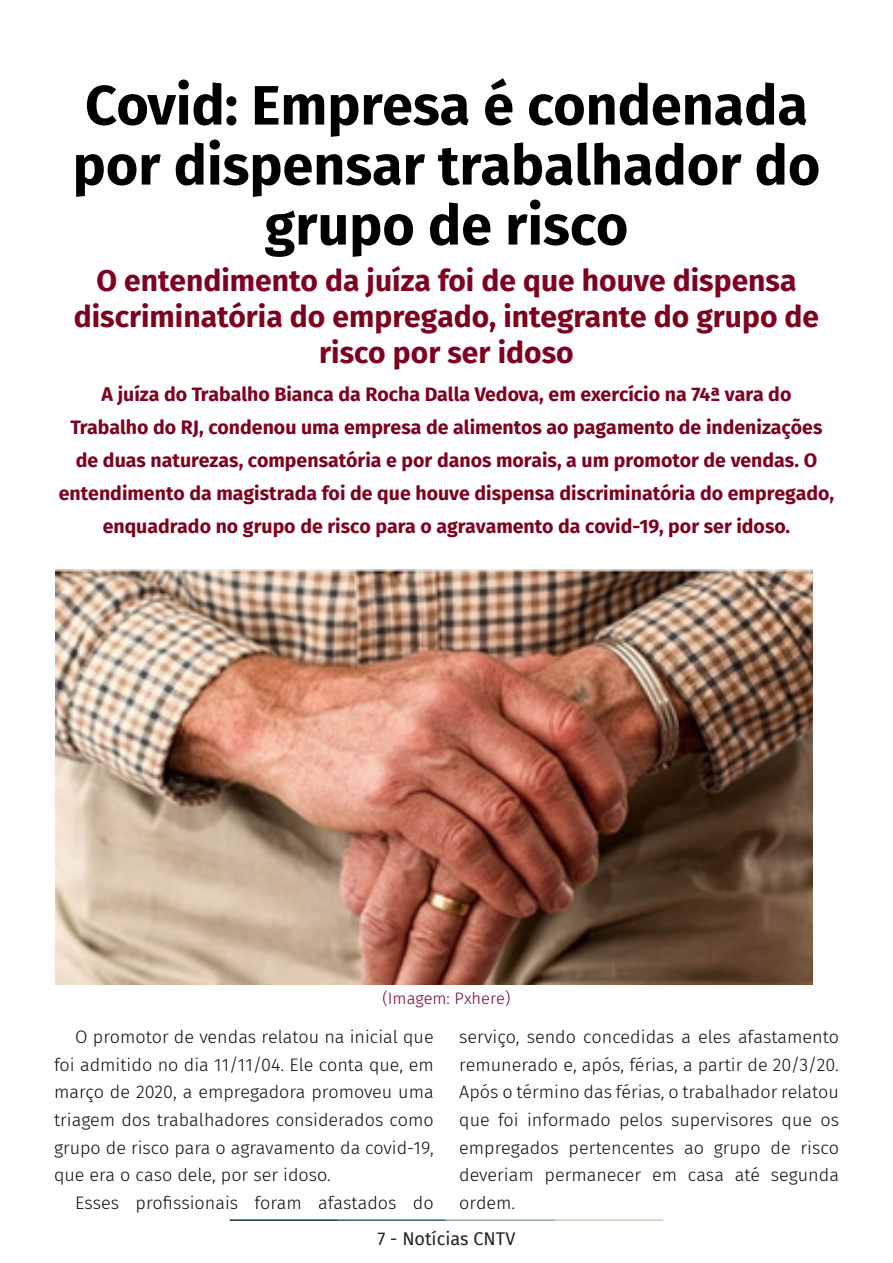
<style>
.page{position:relative;width:893px;height:1263px;background:#fff}
.page>*{position:absolute;margin:0;border:0;box-sizing:border-box;transform-origin:0 0}
.t1{font:700 55.5px/60px "Fira Sans";color:#000001;text-align:center}
.t2{font:700 30px/36px "Fira Sans";color:#7e0220;text-align:center}
.t3{font:700 19.5px/33px "Fira Sans";color:#7e0220;text-align:center}
.t4{font:300 18px/27.6px "Fira Sans";color:#080d0b;text-align:justify}
.t5{font:18px "Fira Sans";color:#231f20}
.t6{font:300 16.5px "Fira Sans";color:#7e0220}
</style>
<div class="page">
<hr style="left:230px;top:1219px;width:107px;height:2px;background:#0e323f">
<hr style="left:337px;top:1219px;width:109px;height:2px;background:#3a5f6d">
<hr style="left:446px;top:1219px;width:109px;height:2px;background:#87a59a">
<hr style="left:555px;top:1219px;width:108px;height:2px;background:#c6d5b7">
<img style="left:55px;top:570px;width:757px;height:415px">
<p class="t1" style="left:73px;top:71px;width:749px">Covid: Empresa é condenada por dispensar trabalhador do grupo de risco</p>
<p class="t2" style="left:74px;top:261px;width:747px">O entendimento da juíza foi de que houve dispensa discriminatória do empregado, integrante do grupo de risco por ser idoso</p>
<p class="t3" style="left:59px;top:376px;width:777px">A juíza do Trabalho Bianca da Rocha Dalla Vedova, em exercício na 74ª vara do<br>Trabalho do RJ, condenou uma empresa de alimentos ao pagamento de indenizações de duas naturezas, compensatória e por danos morais, a um promotor de vendas. O entendimento da magistrada foi de que houve dispensa discriminatória do empregado, enquadrado no grupo de risco para o agravamento da covid-19, por ser idoso.</p>
<p class="t6" style="left:383px;top:987px;width:129px">(Imagem: Pxhere)</p>
<p class="t4" style="left:54px;top:1023px;width:381px;text-indent:21px">O promotor de vendas relatou na inicial que foi admitido no dia 11/11/04. Ele conta que, em março de 2020, a empregadora promoveu uma triagem dos trabalhadores considerados como grupo de risco para o agravamento da covid-19, que era o caso dele, por ser idoso.</p>
<p class="t4" style="left:75px;top:1189px;width:360px">Esses profissionais foram afastados do</p>
<p class="t4" style="left:459px;top:1023px;width:381px">serviço, sendo concedidas a eles afastamento remunerado e, após, férias, a partir de 20/3/20.<br>Após o término das férias, o trabalhador relatou que foi informado pelos supervisores que os empregados pertencentes ao grupo de risco deveriam permanecer em casa até segunda ordem.</p>
<p class="t5" style="left:378px;top:1225px;width:139px">7 - Notícias CNTV</p>
</div>
